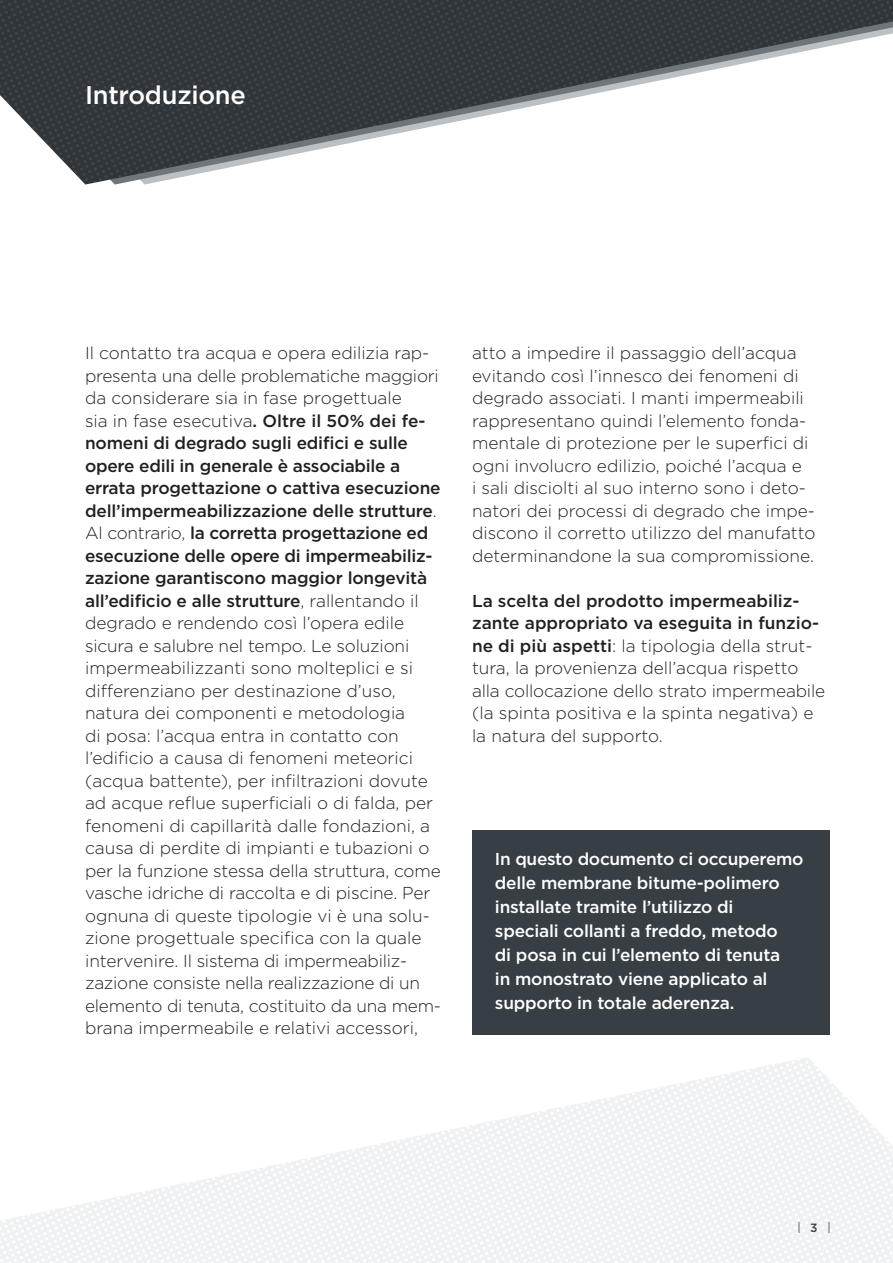
<style>
.page{position:relative;width:893px;height:1263px;background:#fff}
.page>*{position:absolute;margin:0;border:0;box-sizing:border-box;transform-origin:0 0}
.t1{font:500 25.5px "Gotham";letter-spacing:-.01em;color:#fff}
.t2{font:300 17.25px/22.5px "Gotham";color:#231f20}
.t3{font:500 17.25px/24px "Gotham";letter-spacing:-.015em;color:#fff}
.t4{font:500 12px "Gotham";color:#383f44}
.s1{font-weight:500}
</style>
<div class="page">
<svg style="left:0;top:3px;width:759px;height:5px;background:#32373c"></svg>
<svg style="left:0;top:8px;width:759px;height:5px;background:#32373c"></svg>
<svg style="left:0;top:13px;width:759px;height:6px;background:#32373c"></svg>
<svg style="left:0;top:19px;width:759px;height:5px;background:#32373c"></svg>
<svg style="left:0;top:24px;width:759px;height:5px;background:#32373c"></svg>
<svg style="left:0;top:29px;width:759px;height:5px;background:#32373c"></svg>
<svg style="left:0;top:34px;width:864px;height:151px"></svg>
<svg style="left:0;top:144px;width:1px;height:41px"></svg>
<svg style="left:759px;top:0;width:134px;height:39px;background:#41464b"></svg>
<svg style="left:0;top:1255px;width:893px;height:5px"></svg>
<svg style="left:0;top:1249px;width:893px;height:6px"></svg>
<svg style="left:0;top:1244px;width:893px;height:5px"></svg>
<svg style="left:0;top:1239px;width:893px;height:5px"></svg>
<svg style="left:0;top:1234px;width:893px;height:5px"></svg>
<svg style="left:0;top:1228px;width:893px;height:6px"></svg>
<svg style="left:0;top:1223px;width:893px;height:5px"></svg>
<svg style="left:0;top:1218px;width:893px;height:5px"></svg>
<svg style="left:15px;top:1213px;width:878px;height:5px"></svg>
<svg style="left:40px;top:1207px;width:853px;height:6px"></svg>
<svg style="left:70px;top:1057px;width:823px;height:150px"></svg>
<div style="left:472px;top:830px;width:357px;height:204px;background:#383f44"></div>
<p class="t1" style="left:85px;top:78px;width:162px">Introduzione</p>
<p class="t2" style="left:85px;top:341px;width:357px">Il contatto tra acqua e opera edilizia rap&shy;presenta una delle problematiche maggiori da considerare sia in fase progettuale<br>sia in fase esecutiva<span class="s1">. Oltre il 50% dei fe&shy;nomeni di degrado sugli edifici e sulle opere edili in generale è associabile a errata progettazione o cattiva esecuzione dell’impermeabilizzazione delle strutture</span>.<br>Al contrario, <span class="s1">la corretta progettazione ed esecuzione delle opere di impermeabiliz&shy;zazione garantiscono maggior longevità all’edificio e alle strutture</span>, rallentando il degrado e rendendo così l’opera edile sicura e salubre nel tempo. Le soluzioni impermeabilizzanti sono molteplici e si differenziano per destinazione d’uso, natura dei componenti e metodologia<br>di posa: l’acqua entra in contatto con l’edificio a causa di fenomeni meteorici (acqua battente), per infiltrazioni dovute ad acque reflue superficiali o di falda, per fenomeni di capillarità dalle fondazioni, a causa di perdite di impianti e tubazioni o per la funzione stessa della struttura, come vasche idriche di raccolta e di piscine. Per ognuna di queste tipologie vi è una solu&shy;zione progettuale specifica con la quale intervenire. Il sistema di impermeabiliz&shy;zazione consiste nella realizzazione di un elemento di tenuta, costituito da una mem&shy;brana impermeabile e relativi accessori,</p>
<p class="t2" style="left:472px;top:341px;width:345px">atto a impedire il passaggio dell’acqua evitando così l’innesco dei fenomeni di degrado associati. I manti impermeabili rappresentano quindi l’elemento fonda&shy;mentale di protezione per le superfici di ogni involucro edilizio, poiché l’acqua e<br>i sali disciolti al suo interno sono i deto&shy;natori dei processi di degrado che impe&shy;discono il corretto utilizzo del manufatto determinandone la sua compromissione.</p>
<p class="t2" style="left:472px;top:589px;width:355px"><span class="s1">La scelta del prodotto impermeabiliz&shy;zante appropriato va eseguita in funzio&shy;ne di più aspetti</span>: la tipologia della strut&shy;tura, la provenienza dell’acqua rispetto alla collocazione dello strato impermeabile (la spinta positiva e la spinta negativa) e la natura del supporto.</p>
<p class="t3" style="left:495px;top:847px;width:310px">In questo documento ci occuperemo delle membrane bitume-polimero installate tramite l’utilizzo di<br>speciali collanti a freddo, metodo<br>di posa in cui l’elemento di tenuta<br>in monostrato viene applicato al supporto in totale aderenza.</p>
<p class="t4" style="left:810px;top:1220px;width:9px">3</p>
</div>
